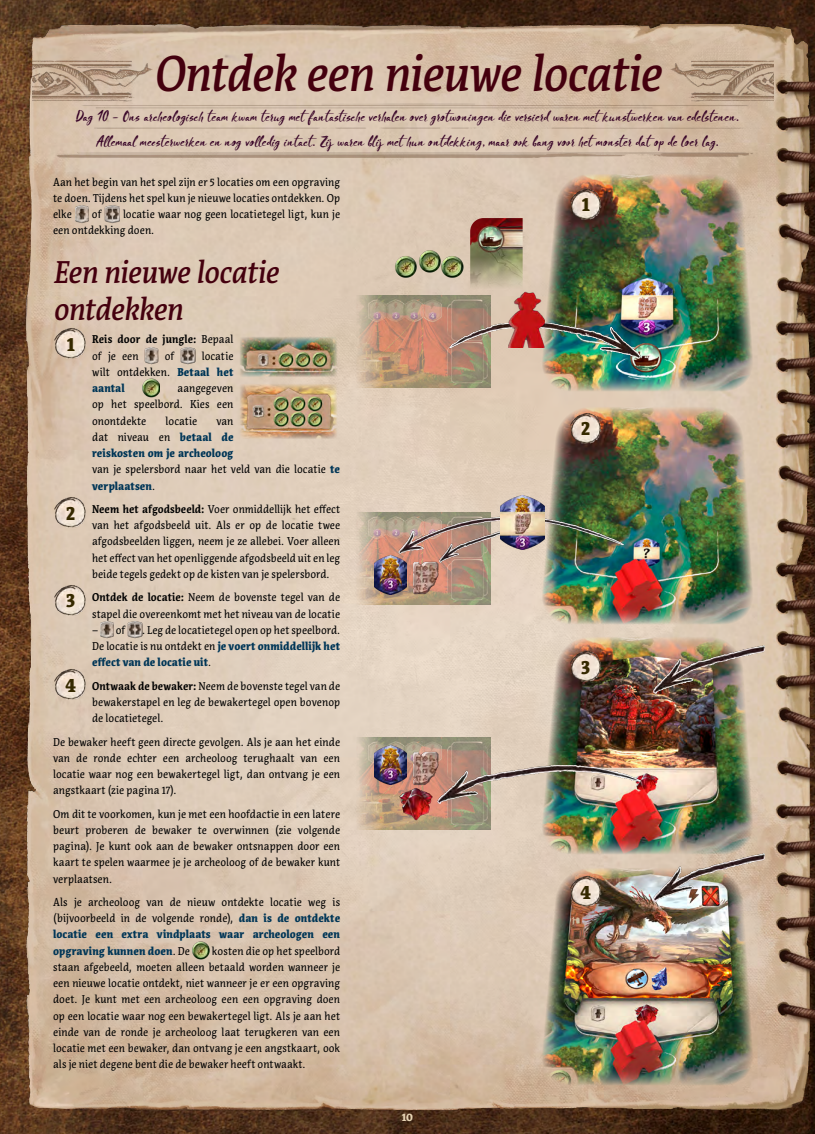
<style>
.page{position:relative;width:815px;height:1134px;background:#fff}
.page>*{position:absolute;margin:0;border:0;box-sizing:border-box;transform-origin:0 0}
.t1{font:italic 500 50px "Acuta";letter-spacing:-.025em;color:#44000e;scale:.9 1}
.t2{font:italic 500 31.25px/37.5px "Acuta";letter-spacing:-.02em;color:#44000e;scale:.9 1}
.t3{font:900 20px "Acuta";color:#352900;scale:.9 1}
.t4{font:12.5px/25px "Blooms";letter-spacing:.02em;color:#340024;text-align:center}
.t5{font:11.25px/16.2px "Acuta";color:#000;text-align:justify;scale:.9 1}
.t6{font:700 11.25px/16.2px "Acuta";color:#000;scale:.9 1}
.t7{font:900 11.25px "Acuta";color:#e7d5b5;scale:.9 1}
.s1{font-weight:900;font-size:20px;color:#352900}
.s2{font-weight:400}
.s3{font-weight:900;color:#003657}
.s4{font-weight:700}
</style>
<div class="page">
<img style="left:0;top:0;width:815px;height:1134px">
<img style="left:33px;top:60px;width:119px;height:42px">
<img style="left:670px;top:60px;width:104px;height:42px">
<img style="left:57px;top:101px;width:706px;height:106px">
<img style="left:536px;top:863px;width:222px;height:226px">
<img style="left:536px;top:633px;width:222px;height:225px">
<img style="left:536px;top:402px;width:222px;height:226px">
<img style="left:536px;top:170px;width:222px;height:226px">
<img style="left:470px;top:218px;width:53px;height:103px">
<img style="left:75px;top:204px;width:14px;height:20px">
<img style="left:105px;top:204px;width:15px;height:20px">
<img style="left:237px;top:333px;width:103px;height:108px">
<img style="left:55px;top:328px;width:32px;height:31px">
<img style="left:145px;top:346px;width:14px;height:19px">
<img style="left:181px;top:346px;width:15px;height:19px">
<img style="left:142px;top:378px;width:18px;height:20px">
<img style="left:55px;top:497px;width:32px;height:30px">
<img style="left:55px;top:584px;width:32px;height:31px">
<img style="left:100px;top:620px;width:14px;height:20px">
<img style="left:127px;top:620px;width:15px;height:20px">
<img style="left:55px;top:669px;width:32px;height:31px">
<img style="left:192px;top:941px;width:18px;height:19px">
<img style="left:355px;top:295px;width:136px;height:92px">
<img style="left:355px;top:513px;width:136px;height:91px">
<img style="left:355px;top:738px;width:136px;height:92px">
<img style="left:388px;top:249px;width:36px;height:36px">
<img style="left:412px;top:244px;width:36px;height:35px">
<img style="left:435px;top:249px;width:35px;height:36px">
<img style="left:570px;top:188px;width:32px;height:31px">
<img style="left:375px;top:555px;width:25px;height:39px">
<img style="left:375px;top:745px;width:25px;height:39px">
<img style="left:400px;top:562px;width:51px;height:42px">
<img style="left:400px;top:743px;width:51px;height:35px">
<img style="left:570px;top:412px;width:32px;height:31px">
<img style="left:390px;top:778px;width:53px;height:53px">
<img style="left:570px;top:651px;width:32px;height:31px">
<img style="left:570px;top:876px;width:32px;height:30px">
<img style="left:450px;top:321px;width:191px;height:38px">
<img style="left:508px;top:291px;width:36px;height:57px">
<img style="left:398px;top:512px;width:226px;height:50px">
<img style="left:501px;top:495px;width:44px;height:54px">
<img style="left:654px;top:646px;width:111px;height:48px">
<img style="left:654px;top:853px;width:111px;height:48px">
<img style="left:438px;top:766px;width:203px;height:37px">
<h1 class="t1" style="left:153px;top:43px;width:566px">Ontdek een nieuwe locatie</h1>
<p class="t4" style="left:76px;top:104px;width:664px">Dag 10 – Ons archeologisch team kwam terug met fantastische verhalen over grotwoningen die versierd waren met kunstwerken van edelstenen.<br>Allemaal meesterwerken en nog volledig intact. Zij waren blij met hun ontdekking, maar ook bang voor het monster dat op de loer lag.</p>
<p class="t5" style="left:53px;top:174px;width:320px">Aan het begin van het spel zijn er 5 locaties om een opgraving te doen. Tijdens het spel kun je nieuwe locaties ontdekken. Op elke</p>
<p class="t5" style="left:92px;top:206px;width:12px">of</p>
<p class="t5" style="left:53px;top:206px;width:320px;text-indent:70px">locatie waar nog geen locatietegel ligt, kun je een ontdekking doen.</p>
<h2 class="t2" style="left:53px;top:253px;width:252px">Een nieuwe locatie ontdekken</h2>
<p class="t6" style="left:92px;top:331px;width:159px;text-indent:-25px"><span class="s1">1</span> Reis door de jungle: <span class="s2">Bepaal of je een</span></p>
<p class="t5" style="left:165px;top:348px;width:12px">of</p>
<p class="t5" style="left:92px;top:348px;width:159px;text-indent:110px">locatie wilt ontdekken. <span class="s3">Betaal het aantal</span></p>
<p class="t5" style="left:92px;top:380px;width:159px;text-indent:85px">aangegeven op het speelbord. Kies een onontdekte</p>
<p class="t5" style="left:166px;top:413px;width:37px">locatie</p>
<p class="t5" style="left:92px;top:413px;width:277px;text-align:left;text-indent:124px">van<br>dat niveau en <span class="s3">betaal de<br>reiskosten om je archeoloog<br></span>van je spelersbord naar het veld van die locatie <span class="s3">te verplaatsen</span>.</p>
<p class="t5" style="left:92px;top:501px;width:277px;text-indent:-26px"><span class="s1">2</span> <span class="s4">Neem het afgodsbeeld:</span> Voer onmiddellijk het effect van het afgodsbeeld uit. Als er op de locatie twee afgodsbeelden liggen, neem je ze allebei. Voer alleen het effect van het openliggende afgodsbeeld uit en leg beide tegels gedekt op de kisten van je spelersbord.</p>
<p class="t5" style="left:66px;top:589px;width:306px;text-align:right"><span class="s1">3</span> <span class="s4">Ontdek de locatie:</span> Neem de bovenste tegel van de stapel die overeenkomt met het niveau van de locatie</p>
<p class="t5" style="left:92px;top:622px;width:39px">– of</p>
<p class="t5" style="left:92px;top:622px;width:277px;text-indent:50px">. Leg de locatietegel open op het speelbord.<br>De locatie is nu ontdekt en <span class="s3">je voert onmiddellijk het effect van de locatie uit</span>.</p>
<p class="t5" style="left:92px;top:678px;width:277px;text-indent:-27px"><span class="s1">4</span> <span class="s4">Ontwaak de bewaker:</span> Neem de bovenste tegel van de bewakerstapel en leg de bewakertegel open bovenop de locatietegel.</p>
<p class="t5" style="left:53px;top:733px;width:320px">De bewaker heeft geen directe gevolgen. Als je aan het einde van de ronde echter een archeoloog terughaalt van een locatie waar nog een bewakertegel ligt, dan ontvang je een angstkaart (zie pagina 17).</p>
<p class="t5" style="left:53px;top:805px;width:320px">Om dit te voorkomen, kun je met een hoofdactie in een latere beurt proberen de bewaker te overwinnen (zie volgende pagina). Je kunt ook aan de bewaker ontsnappen door een kaart te spelen waarmee je je archeoloog of de bewaker kunt verplaatsen.</p>
<p class="t5" style="left:53px;top:894px;width:320px">Als je archeoloog van de nieuw ontdekte locatie weg is (bijvoorbeeld in de volgende ronde), <span class="s3">dan is de ontdekte locatie een extra vindplaats waar archeologen een opgraving kunnen doen</span>. De</p>
<p class="t5" style="left:53px;top:943px;width:320px;text-indent:159px">kosten die op het speelbord staan afgebeeld, moeten alleen betaald worden wanneer je een nieuwe locatie ontdekt, niet wanneer je er een opgraving doet. Je kunt met een archeoloog een een opgraving doen op een locatie waar nog een bewakertegel ligt. Als je aan het einde van de ronde je archeoloog laat terugkeren van een locatie met een bewaker, dan ontvang je een angstkaart, ook als je niet degene bent die de bewaker heeft ontwaakt.</p>
<p class="t7" style="left:402px;top:1110px;width:14px">10</p>
<h3 class="t3" style="left:582px;top:192px;width:11px">1</h3>
<h3 class="t3" style="left:581px;top:416px;width:12px">2</h3>
<h3 class="t3" style="left:581px;top:654px;width:12px">3</h3>
<h3 class="t3" style="left:580px;top:879px;width:13px">4</h3>
</div>
